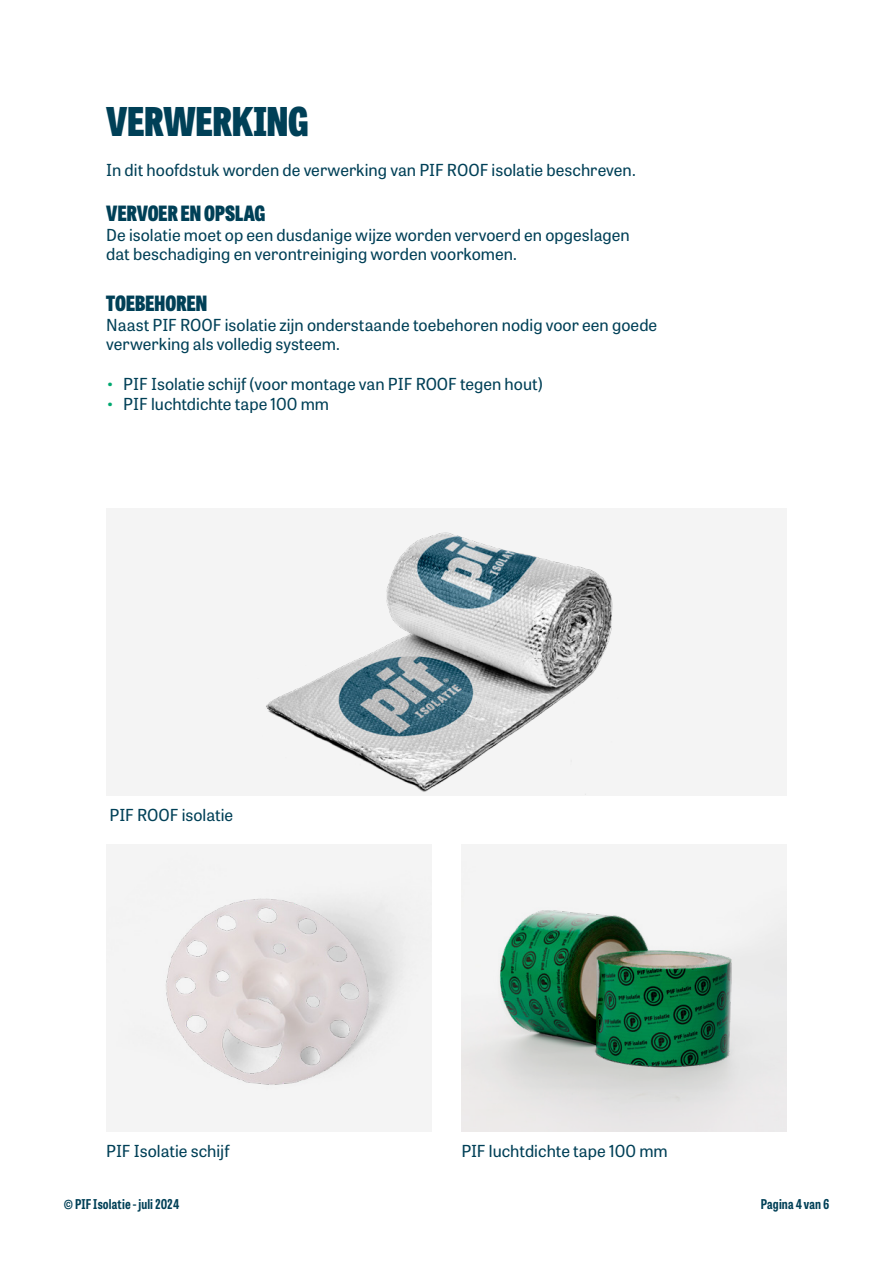
<style>
.page{position:relative;width:893px;height:1263px;background:#fff}
.page>*{position:absolute;margin:0;border:0;box-sizing:border-box;transform-origin:0 0}
.t1{font:800 39.6px "Tablet Gothic Condensed";color:#004057}
.t2{font:800 21px "Tablet Gothic Condensed";color:#004057}
.t3{font:16.5px/19.8px "Tablet Gothic";color:#004057}
.t4{font:700 13.5px "Tablet Gothic Condensed";letter-spacing:.015em;color:#004057}
.s1{font-weight:600;color:#00a870}
</style>
<div class="page">
<div style="left:106px;top:508px;width:681px;height:287px;background:#f4f4f4"></div>
<img style="left:266px;top:532px;width:347px;height:260px">
<div style="left:461px;top:844px;width:326px;height:287px;background:#f4f4f4"></div>
<img style="left:461px;top:910px;width:326px;height:221px">
<img style="left:106px;top:844px;width:326px;height:287px">
<h1 class="t1" style="left:106px;top:93px;width:204px">VERWERKING</h1>
<p class="t3" style="left:106px;top:159px;width:531px">In dit hoofdstuk worden de verwerking van PIF ROOF isolatie beschreven.</p>
<p class="t2" style="left:106px;top:198px;width:161px">VERVOER EN OPSLAG</p>
<p class="t3" style="left:106px;top:224px;width:525px">De isolatie moet op een dusdanige wijze worden vervoerd en opgeslagen dat beschadiging en verontreiniging worden voorkomen.</p>
<p class="t2" style="left:106px;top:288px;width:102px">TOEBEHOREN</p>
<p class="t3" style="left:106px;top:314px;width:552px">Naast PIF ROOF isolatie zijn onderstaande toebehoren nodig voor een goede verwerking als volledig systeem.</p>
<p class="t3" style="left:106px;top:373px;width:438px"><span class="s1">•</span> PIF Isolatie schijf (voor montage van PIF ROOF tegen hout)</p>
<p class="t3" style="left:106px;top:393px;width:224px"><span class="s1">•</span> PIF luchtdichte tape 100 mm</p>
<p class="t3" style="left:110px;top:804px;width:125px">PIF ROOF isolatie</p>
<p class="t3" style="left:106px;top:1140px;width:125px">PIF Isolatie schijf</p>
<p class="t3" style="left:461px;top:1140px;width:208px">PIF luchtdichte tape 100 mm</p>
<p class="t4" style="left:64px;top:1195px;width:117px">© PIF Isolatie - juli 2024</p>
<p class="t4" style="left:761px;top:1195px;width:70px">Pagina 4 van 6</p>
</div>
